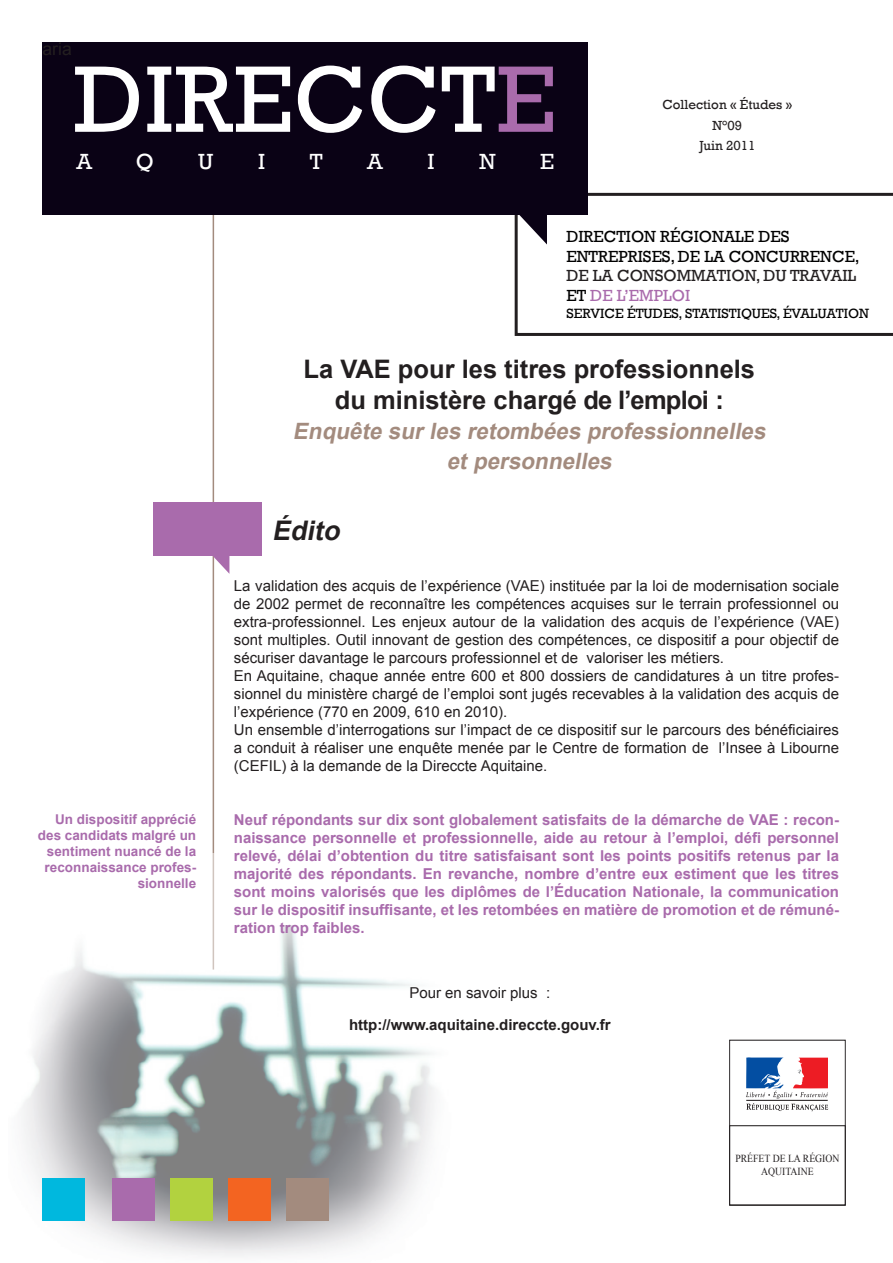
<style>
.page{position:relative;width:893px;height:1263px;background:#fff}
.page>*{position:absolute;margin:0;border:0;box-sizing:border-box;transform-origin:0 0}
.t1{font:96px "Rockwell";letter-spacing:.005em;color:#fff}
.t2{font:italic 700 27px "Arial";color:#231f20}
.t3{font:700 25.5px "Arial";color:#231f20}
.t4{font:italic 700 22.5px "Arial";color:#a38b7e}
.t5{font:22.5px "Rockwell";color:#fff}
.t6{font:17.55px "Arial";color:#231f20}
.t7{font:16.5px/19.8px "Rockwell";color:#000}
.t8{font:15px/18px "Arial";color:#231f20;text-align:justify}
.t9{font:700 15px/18px "Arial";color:#a96bac;text-align:justify}
.t10{font:700 15px "Arial";color:#231f20}
.t11{font:13.8px "Rockwell";color:#000}
.t12{font:700 13.5px/16.2px "Arial";color:#a96bac;text-align:right}
.t13{font:13.5px "Rockwell";color:#231f20}
.t14{font:10.8px/12.9px "Times New Roman";color:#231f20;text-align:center;scale:.9 1}
.s1{color:#a96bac}
.s2{color:#231f20}
</style>
<div class="page">
<svg style="left:515px;top:193px;width:378px;height:143px"></svg>
<svg style="left:515px;top:215px;width:32px;height:29px"></svg>
<hr style="left:213px;top:213px;width:1px;height:756px;background:#a38b7e">
<div style="left:43px;top:43px;width:545px;height:172px;background:#0a0215"></div>
<div style="left:0;top:854px;width:595px;height:409px;background:#fff"></div>
<img style="left:22px;top:925px;width:413px;height:332px">
<div style="left:228px;top:1178px;width:43px;height:42px;background:#f36421"></div>
<div style="left:113px;top:1178px;width:42px;height:42px;background:#a96bac"></div>
<div style="left:43px;top:1178px;width:42px;height:42px;background:#00b8de"></div>
<div style="left:286px;top:1178px;width:42px;height:42px;background:#a38b7e"></div>
<div style="left:170px;top:1178px;width:43px;height:42px;background:#b2d23f"></div>
<div style="left:729px;top:1040px;width:117px;height:165px;border:1px solid #231f20"></div>
<svg style="left:746px;top:1058px;width:82px;height:53px"></svg>
<div style="left:729px;top:1125px;width:117px;height:80px;border:1px solid #231f20"></div>
<div style="left:153px;top:502px;width:108px;height:53px;background:#a96bac"></div>
<svg style="left:195px;top:555px;width:34px;height:19px"></svg>
<p class="t6" style="left:43px;top:38px;width:31px">aria</p>
<p class="t1" style="left:74px;top:44px;width:484px">DIRECCT<span class="s1">E</span></p>
<p class="t5" style="left:76px;top:148px;width:17px">A</p>
<p class="t5" style="left:136px;top:148px;width:20px">Q</p>
<p class="t5" style="left:198px;top:148px;width:17px">U</p>
<p class="t5" style="left:258px;top:148px;width:9px">I</p>
<p class="t5" style="left:310px;top:148px;width:14px">T</p>
<p class="t5" style="left:367px;top:148px;width:17px">A</p>
<p class="t5" style="left:427px;top:148px;width:9px">I</p>
<p class="t5" style="left:479px;top:148px;width:18px">N</p>
<p class="t5" style="left:540px;top:148px;width:16px">E</p>
<p class="t13" style="left:663px;top:97px;width:131px">Collection « Études »</p>
<p class="t13" style="left:713px;top:117px;width:31px">N°09</p>
<p class="t13" style="left:699px;top:138px;width:57px">Juin 2011</p>
<p class="t7" style="left:566px;top:227px;width:295px">DIRECTION RÉGIONALE DES<br>ENTREPRISES, DE LA CONCURRENCE,<br><span class="s2">DE LA CONSOMMATION, DU TRAVAIL<br></span>ET <span class="s1">DE L’EMPLOI</span></p>
<p class="t11" style="left:566px;top:305px;width:304px">SERVICE ÉTUDES, STATISTIQUES, ÉVALUATION</p>
<p class="t3" style="left:303px;top:353px;width:453px">La VAE pour les titres professionnels</p>
<p class="t3" style="left:335px;top:383px;width:391px">du ministère chargé de l’emploi :</p>
<p class="t4" style="left:293px;top:416px;width:480px">Enquête surles retombées professionnelles</p>
<p class="t4" style="left:447px;top:446px;width:172px">etpersonnelles</p>
<p class="t12" style="left:38px;top:811px;width:160px">Un dispositif apprécié des candidats malgré un sentiment nuancé de la reconnaissance profes&shy;sionnelle</p>
<p class="t2" style="left:272px;top:512px;width:76px">Édito</p>
<p class="t8" style="left:234px;top:577px;width:607px">La validation des acquis de l’expérience (VAE) instituée par la loi de modernisation sociale de 2002 permet de reconnaître les compétences acquises sur le terrain professionnel ou extra-professionnel. Les enjeux autour de la validation des acquis de l’expérience (VAE) sont multiples. Outil innovant de gestion des compétences, ce dispositif a pour objectif de sécuriser davantage le parcours professionnel et de valoriser les métiers.</p>
<p class="t8" style="left:234px;top:667px;width:607px">En Aquitaine, chaque année entre 600 et 800 dossiers de candidatures à un titre profes&shy;sionnel du ministère chargé de l’emploi sont jugés recevables à la validation des acquis de l’expérience (770 en 2009, 610 en 2010).</p>
<p class="t8" style="left:234px;top:721px;width:607px">Un ensemble d’interrogations sur l’impact de ce dispositif sur le parcours des bénéficiaires a conduit à réaliser une enquête menée par le Centre de formation de l’Insee à Libourne (CEFIL) à la demande de la Direccte Aquitaine.</p>
<p class="t9" style="left:234px;top:812px;width:607px">Neuf répondants sur dix sont globalement satisfaits de la démarche de VAE : recon&shy;naissance personnelle et professionnelle, aide au retour à l’emploi, défi personnel relevé, délai d’obtention du titre satisfaisant sont les points positifs retenus par la majorité des répondants. En revanche, nombre d’entre eux estiment que les titres sont moins valorisés que les diplômes de l’Éducation Nationale, la communication sur le dispositif insuffisante, et les retombées en matière de promotion et de rémuné&shy;ration trop faibles.</p>
<p class="t8" style="left:409px;top:983px;width:142px">Pour en savoir plus :</p>
<p class="t10" style="left:349px;top:1015px;width:263px">http://www.aquitaine.direccte.gouv.fr</p>
<p class="t14" style="left:735px;top:1152px;width:117px">PRÉFET DE LA RÉGION<br>AQUITAINE</p>
</div>
